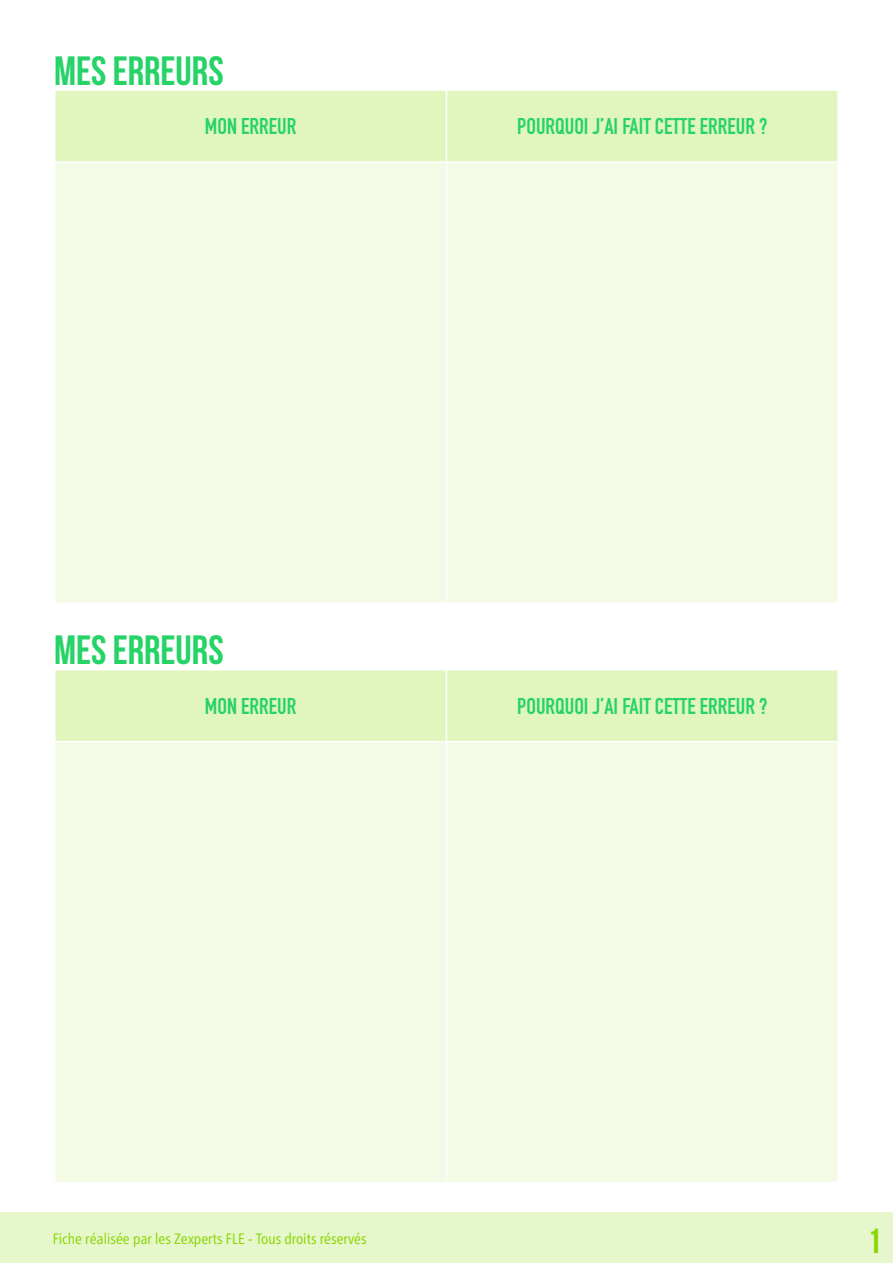
<style>
.page{position:relative;width:893px;height:1263px;background:#fff}
.page>*{position:absolute;margin:0;border:0;box-sizing:border-box;transform-origin:0 0}
.t1{font:40.8px "Bebas Neue";color:#25d366}
.t2{font:34.8px "Bebas Neue";color:#87d600}
.t3{font:700 22.5px "DIN Condensed";color:#25d366}
.t4{font:condensed 15px "Frutiger Neue LT Pro";color:#87d600}
</style>
<div class="page">
<div style="left:0;top:1212px;width:893px;height:51px;background:#e7f7cc"></div>
<div style="left:56px;top:91px;width:781px;height:70px;background:#e1f5bf"></div>
<div style="left:56px;top:163px;width:781px;height:439px;background:#f3fbe6"></div>
<hr style="left:446px;top:91px;width:1px;height:70px;background:#fff">
<hr style="left:446px;top:163px;width:1px;height:439px;background:#fff">
<div style="left:56px;top:670px;width:781px;height:71px;background:#e1f5bf"></div>
<div style="left:56px;top:742px;width:781px;height:440px;background:#f3fbe6"></div>
<hr style="left:446px;top:670px;width:1px;height:71px;background:#fff">
<hr style="left:446px;top:742px;width:1px;height:440px;background:#fff">
<h1 class="t1" style="left:54px;top:48px;width:171px">MES ERREURS</h1>
<p class="t3" style="left:205px;top:111px;width:93px">MON ERREUR</p>
<p class="t3" style="left:517px;top:111px;width:252px">POURQUOI J’AI FAIT CETTE ERREUR ?</p>
<h1 class="t1" style="left:54px;top:628px;width:171px">MES ERREURS</h1>
<p class="t3" style="left:205px;top:691px;width:93px">MON ERREUR</p>
<p class="t3" style="left:517px;top:691px;width:252px">POURQUOI J’AI FAIT CETTE ERREUR ?</p>
<p class="t4" style="left:53px;top:1229px;width:315px">Fiche réalisée par les Zexperts FLE - Tous droits réservés</p>
<h2 class="t2" style="left:867px;top:1222px;width:15px">1</h2>
</div>
